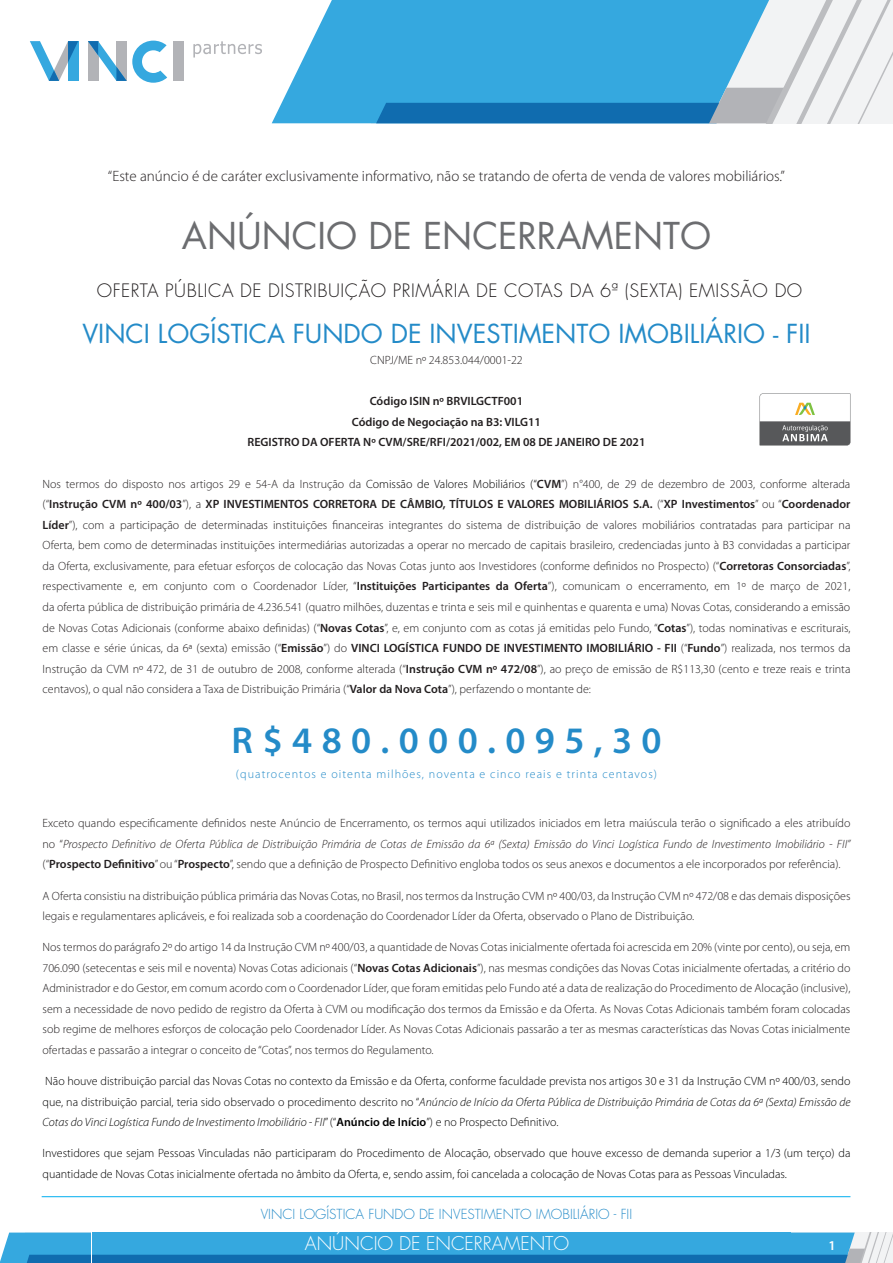
<style>
.page{position:relative;width:893px;height:1263px;background:#fff}
.page>*{position:absolute;margin:0;border:0;box-sizing:border-box;transform-origin:0 0}
.t1{font:600 37.5px "Myriad Pro";letter-spacing:.25em;color:#248bc8}
.t2{font:36px "Futura";color:#6c6d70}
.t3{font:25.5px "Futura";color:#248bc8}
.t4{font:300 18.45px "Futura";color:#fff}
.t5{font:300 18px "Futura";letter-spacing:.03em;color:#231f20}
.t6{font:300 15px "Myriad Pro";color:#231f20}
.t7{font:300 13.5px "Futura";color:#248bc8}
.t8{font:600 13.5px "Myriad Pro";color:#fff}
.t9{font:300 12px/20.5px "Myriad Pro";color:#231f20;text-align:justify}
.t10{font:300 12px/20.5px "Myriad Pro";color:#000;text-align:justify}
.t11{font:600 12px "Myriad Pro";color:#231f20}
.t12{font:300 12px "Myriad Pro";letter-spacing:.09em;color:#248bc8}
.s1{color:#000}
.s2{font-weight:600}
.s3{font-style:italic}
</style>
<div class="page">
<svg style="left:272px;top:0;width:104px;height:123px;fill:#35a8df"></svg>
<svg style="left:376px;top:0;width:517px;height:123px"></svg>
<div style="left:173px;top:41px;width:11px;height:40px;background:#b2b3b7"></div>
<svg style="left:30px;top:41px;width:48px;height:40px"></svg>
<svg style="left:88px;top:41px;width:79px;height:42px"></svg>
<svg style="left:193px;top:41px;width:69px;height:17px"></svg>
<svg style="left:0;top:1232px;width:893px;height:31px;background:#369cd3"></svg>
<hr style="left:42px;top:1196px;width:808px;height:1px;background:#00aeef">
<svg style="left:760px;top:393px;width:90px;height:52px"></svg>
<p class="t6" style="left:108px;top:168px;width:678px">“Este anúncio é de caráter exclusivamente informativo, não se tratando de oferta de venda de valores mobiliários.”</p>
<p class="t2" style="left:182px;top:211px;width:531px">ANÚNCIO DE ENCERRAMENTO</p>
<p class="t5" style="left:97px;top:279px;width:707px">OFERTA PÚBLICA DE DISTRIBUIÇÃO PRIMÁRIA DE COTAS DA 6ª (SEXTA) EMISSÃO DO</p>
<p class="t3" style="left:82px;top:317px;width:730px">VINCI LOGÍSTICA FUNDO DE INVESTIMENTO IMOBILIÁRIO - FII</p>
<p class="t9" style="left:370px;top:350px;width:154px">CNPJ/ME nº 24.853.044/0001-22</p>
<p class="t11" style="left:370px;top:394px;width:155px">Código ISIN nº BRVILGCTF001</p>
<p class="t11" style="left:352px;top:414px;width:191px">Código de Negociação na B3: VILG11</p>
<p class="t11" style="left:247px;top:435px;width:399px">REGISTRO DA OFERTA Nº CVM/SRE/RFI/2021/002, EM 08 DE JANEIRO DE 2021</p>
<p class="t9" style="left:43px;top:473px;width:809px">Nos termos do disposto nos artigos 29 e 54-A da Instrução da <span class="s1">Comissão de Valores Mobiliários (“</span><span class="s2">CVM</span>”) n°400, de 29 de dezembro de 2003, conforme alterada (“<span class="s2">Instrução CVM nº 400/03</span>”), a <span class="s2">XP INVESTIMENTOS CORRETORA DE CÂMBIO, TÍTULOS E VALORES MOBILIÁRIOS S.A.</span> (“<span class="s2">XP Investimentos</span>” ou “<span class="s2">Coordenador Líder</span>”), com a participação de determinadas instituições financeiras integrantes do sistema de distribuição de valores mobiliários contratadas para participar na Oferta, bem como de determinadas instituições intermediárias autorizadas a operar no mercado de capitais brasileiro, credenciadas junto à B3 convidadas a participar da Oferta, exclusivamente, para efetuar esforços de colocação das Novas Cotas junto aos Investidores (conforme definidos no Prospecto) (“<span class="s2">Corretoras Consorciadas</span>”, respectivamente e, em conjunto com o Coordenador Líder, “<span class="s2">Instituições Participantes da Oferta</span>”), comunicam o encerramento, em 1º de março de 2021, da oferta pública de distribuição primária de 4.236.541 (quatro milhões, duzentas e trinta e seis mil e quinhentas e quarenta e uma) Novas Cotas, considerando a emissão de Novas Cotas Adicionais (conforme abaixo definidas) (“<span class="s2">Novas Cotas</span>”, e, em conjunto com as cotas já emitidas pelo Fundo, “<span class="s2">Cotas</span>”), todas nominativas e escriturais, em classe e série únicas, da 6ª (sexta) emissão (“<span class="s2">Emissão</span>”) do <span class="s2">VINCI LOGÍSTICA FUNDO DE INVESTIMENTO IMOBILIÁRIO - FII</span> (“<span class="s2">Fundo</span>”) realizada, nos termos da Instrução da CVM nº 472, de 31 de outubro de 2008, conforme alterada (“<span class="s2">Instrução CVM nº 472/08</span>”), ao preço de emissão de R$113,30 (cento e treze reais e trinta centavos), o qual não considera a Taxa de Distribuição Primária (“<span class="s2">Valor da Nova Cota</span>”), perfazendo o montante de:</p>
<p class="t1" style="left:232px;top:716px;width:432px">R$480.000.095,30</p>
<p class="t12" style="left:236px;top:767px;width:423px">(quatrocentos e oitenta milhões, noventa e cinco reais e trinta centavos)</p>
<p class="t9" style="left:43px;top:813px;width:809px">Exceto quando especificamente definidos neste Anúncio de Encerramento, os termos aqui utilizados iniciados em letra maiúscula terão o significado a eles atribuído no “<span class="s3">Prospecto Definitivo de Oferta Pública de Distribuição Primária de Cotas de Emissão da 6ª (Sexta) Emissão do Vinci Logística Fundo de Investimento Imobiliário - FII” </span>(“<span class="s2">Prospecto Definitivo</span>” ou “<span class="s2">Prospecto</span>”, sendo que a definição de Prospecto Definitivo engloba todos os seus anexos e documentos a ele incorporados por referência).</p>
<p class="t9" style="left:43px;top:885px;width:809px">A Oferta consistiu na distribuição pública primária das Novas Cotas, no Brasil, nos termos da Instrução CVM nº 400/03, da Instrução CVM nº 472/08 e das demais disposições legais e regulamentares aplicáveis, e foi realizada sob a coordenação do Coordenador Líder da Oferta, observado o Plano de Distribuição.</p>
<p class="t9" style="left:43px;top:937px;width:809px">Nos termos do parágrafo 2º do artigo 14 da Instrução CVM nº 400/03, a quantidade de Novas Cotas inicialmente ofertada foi acrescida em 20% (vinte por cento), ou seja, em 706.090 (setecentas e seis mil e noventa) Novas Cotas adicionais (“<span class="s2">Novas Cotas Adicionais</span>”), nas mesmas condições das Novas Cotas inicialmente ofertadas<span class="s3">,</span> a critério do Administrador e do Gestor, em comum acordo com o Coordenador Líder, que foram emitidas pelo Fundo até a data de realização do Procedimento de Alocação (inclusive), sem a necessidade de novo pedido de registro da Oferta à CVM ou modificação dos termos da Emissão e da Oferta. As Novas Cotas Adicionais também foram colocadas sob regime de melhores esforços de colocação pelo Coordenador Líder. As Novas Cotas Adicionais passarão a ter as mesmas características das Novas Cotas inicialmente ofertadas e passarão a integrar o conceito de “Cotas”, nos termos do Regulamento.</p>
<p class="t10" style="left:43px;top:1071px;width:809px">Não houve distribuição parcial das Novas Cotas no contexto da Emissão e da Oferta, conforme faculdade prevista nos artigos 30 e 31 da Instrução CVM nº 400/03, sendo que, na distribuição parcial, teria sido observado o procedimento descrito no “<span class="s3">Anúncio de Início da Oferta Pública de Distribuição Primária de Cotas da 6ª (Sexta) Emissão de Cotas do Vinci Logística Fundo de Investimento Imobiliário - FII</span>” (“<span class="s2">Anúncio de Início</span>”) e no Prospecto Definitivo.</p>
<p class="t10" style="left:43px;top:1143px;width:809px">Investidores que sejam Pessoas Vinculadas não participaram do Procedimento de Alocação, observado que houve excesso de demanda superior a 1/3 (um terço) da quantidade de Novas Cotas inicialmente ofertada no âmbito da Oferta, e, sendo assim, foi cancelada a colocação de Novas Cotas para as Pessoas Vinculadas.</p>
<p class="t7" style="left:261px;top:1205px;width:373px">VINCI LOGÍSTICA FUNDO DE INVESTIMENTO IMOBILIÁRIO - FII</p>
<p class="t4" style="left:305px;top:1232px;width:266px">ANÚNCIO DE ENCERRAMENTO</p>
<p class="t8" style="left:828px;top:1237px;width:9px">1</p>
</div>
